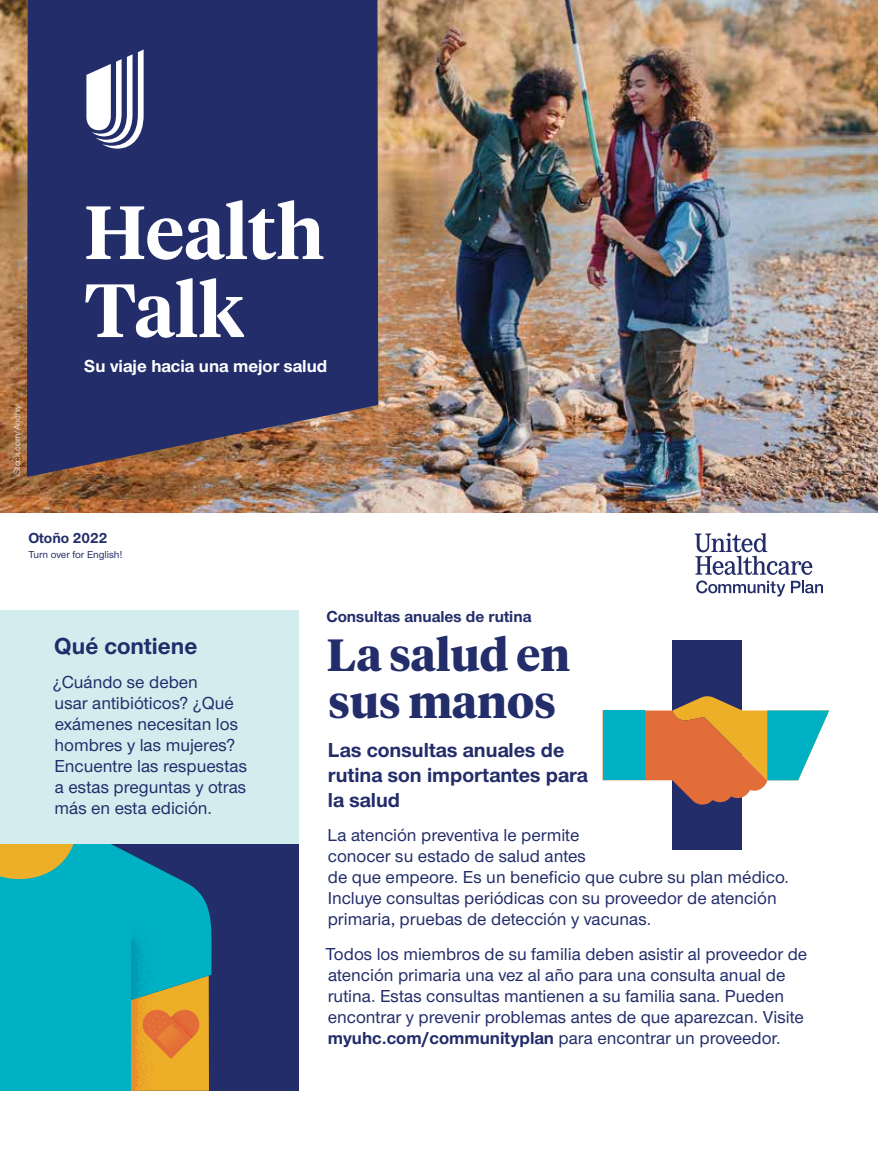
<style>
.page{position:relative;width:878px;height:1161px;background:#fff}
.page>*{position:absolute;margin:0;border:0;box-sizing:border-box;transform-origin:0 0}
.t1{font:600 75px/78px "UHC Serif Headline";color:#fff}
.Hed_serif_secondary{font:700 45px/46.5px "UHC Serif Headline";color:#222d6a}
.Sidebar_head_AMC{font:700 24px "UHC Sans";color:#222d6a}
.Deck_AMC{font:700 21px/25.2px "UHC Sans";color:#222d6a}
.Sans_no_indent_AMC{font:500 18px/21px "UHC Sans";color:#222d6a}
.t2{font:700 18px "UHC Sans";color:#fff}
.t3{font:700 16.5px "UHC Sans";color:#222d6a}
.t4{font:700 15px "UHC Sans";color:#222d6a}
.t5{font:500 10.5px "UHC Sans";color:#222d6a}
.Legal_language_AMC{font:9px "UHC Sans";color:#fff}
.s1{font-weight:700}
</style>
<div class="page">
<svg style="left:694px;top:533px;width:129px;height:64px"></svg>
<div style="left:0;top:611px;width:298px;height:480px;background:#d3edef"></div>
<div style="left:0;top:844px;width:298px;height:247px;background:#222d6a"></div>
<div style="left:0;top:853px;width:212px;height:238px;background:#00b0c3"></div>
<svg style="left:0;top:844px;width:128px;height:35px;background:#6dad7a"></svg>
<svg style="left:131px;top:923px;width:78px;height:168px;background:#8ea265"></svg>
<img style="left:0;top:0;width:878px;height:513px">
<svg style="left:27px;top:0;width:351px;height:477px;background:#2c3267"></svg>
<svg style="left:86px;top:50px;width:58px;height:99px"></svg>
<div style="left:672px;top:641px;width:70px;height:209px;background:#222d6a"></div>
<svg style="left:602px;top:696px;width:227px;height:109px"></svg>
<p class="Legal_language_AMC" style="left:11px;top:476px;width:72px;rotate:-90deg">iStock.com/Anchiy</p>
<p class="t1" style="left:84px;top:190px;width:241px">Health<br>Talk</p>
<p class="t2" style="left:84px;top:354px;width:244px">Su viaje hacia una mejor salud</p>
<p class="t4" style="left:28px;top:528px;width:80px">Otoño 2022</p>
<p class="t5" style="left:28px;top:547px;width:96px">Turn over for English!</p>
<p class="Sidebar_head_AMC" style="left:54px;top:630px;width:145px">Qué contiene</p>
<p class="Sans_no_indent_AMC" style="left:53px;top:671px;width:196px">¿Cuándo se deben<br>usar antibióticos? ¿Qué exámenes necesitan los hombres y las mujeres?<br>Encuentre las respuestas a estas preguntas y otras más en esta edición.</p>
<p class="t3" style="left:326px;top:605px;width:206px">Consultas anuales de rutina</p>
<p class="Hed_serif_secondary" style="left:327px;top:630px;width:245px">La salud en sus manos</p>
<p class="Deck_AMC" style="left:328px;top:736px;width:261px">Las consultas anuales de rutina son importantes para la salud</p>
<p class="Sans_no_indent_AMC" style="left:327px;top:824px;width:463px">La atención preventiva le permite<br>conocer su estado de salud antes<br>de que empeore. Es un beneficio que cubre su plan médico.<br>Incluye consultas periódicas con su proveedor de atención primaria, pruebas de detección y vacunas.</p>
<p class="Sans_no_indent_AMC" style="left:325px;top:943px;width:483px">Todos los miembros de su familia deben asistir al proveedor de atención primaria una vez al año para una consulta anual de rutina. Estas consultas mantienen a su familia sana. Pueden encontrar y prevenir problemas antes de que aparezcan. Visite <span class="s1">myuhc.com/communityplan</span> para encontrar un proveedor.</p>
</div>
